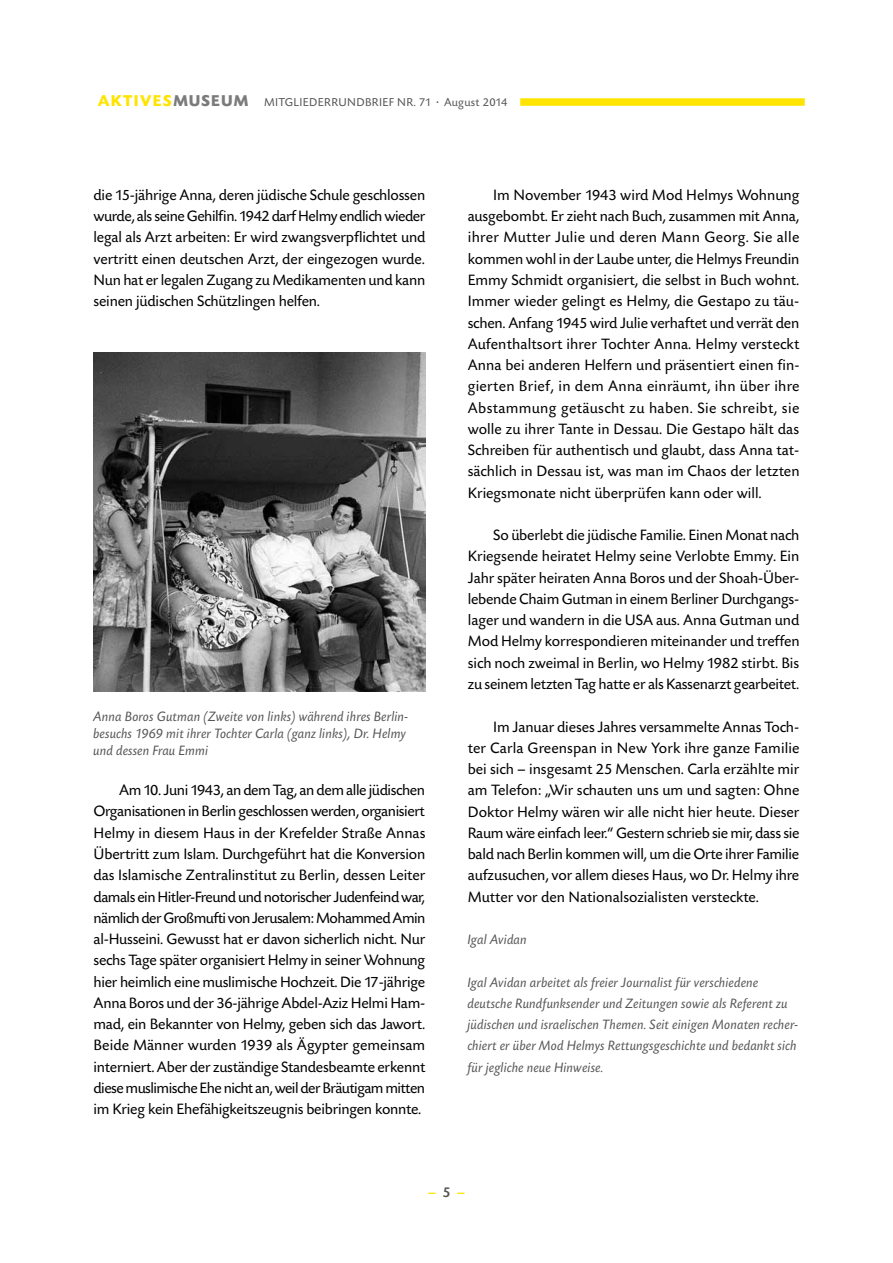
<style>
.page{position:relative;width:893px;height:1263px;background:#fff}
.page>*{position:absolute;margin:0;border:0;box-sizing:border-box;transform-origin:0 0}
.t1{font:15.75px/21.3px "Today SB";letter-spacing:-.01em;color:#000;text-align:justify}
.t2{font:500 15px "Today SB";color:#ffe400}
.t3{font:italic 14.25px/21.3px "Today SB";color:#565655}
.t4{font:12px "Today SB";letter-spacing:.025em;color:#565655}
.s1{font-weight:700;font-size:16.5px;color:#ffe400}
.s2{font-weight:700;font-size:16.5px;color:#7b7b7b}
.s3{color:#565655}
</style>
<div class="page">
<div style="left:520px;top:98px;width:285px;height:8px;background:#ffe400"></div>
<img style="left:94px;top:353px;width:331px;height:339px">
<p class="t4" style="left:98px;top:95px;width:411px"><span class="s1">AKTIVES</span><span class="s2">MUSEUM</span> MITGLIEDERRUNDBRIEF NR. 71 · August 2014</p>
<p class="t1" style="left:94px;top:185px;width:333px">die 15-jährige Anna, deren jüdische Schule geschlossen wurde, als seine Gehilfin. 1942 darf Helmy endlich wieder legal als Arzt arbeiten: Er wird zwangsverpflichtet und vertritt einen deutschen Arzt, der eingezogen wurde.<br>Nun hat er legalen Zugang zu Medikamenten und kann seinen jüdischen Schützlingen helfen.</p>
<p class="t3" style="left:94px;top:708px;width:317px;line-height:17.2px">Anna Boros Gutman (Zweite von links) während ihres Berlin&shy;besuchs 1969 mit ihrer Tochter Carla (ganz links), Dr. Helmy und dessen Frau Emmi</p>
<p class="t1" style="left:94px;top:780px;width:333px;text-indent:26px">Am 10. Juni 1943, an dem Tag, an dem alle jüdischen Organisationen in Berlin geschlossen werden, organisiert Helmy in diesem Haus in der Krefelder Straße Annas Übertritt zum Islam. Durchgeführt hat die Konversion das Islamische Zentralinstitut zu Berlin, dessen Leiter damals ein Hitler-Freund und notorischer Judenfeind war, nämlich der Großmufti von Jerusalem: Mohammed Amin al-Husseini. Gewusst hat er davon sicherlich nicht. Nur sechs Tage später organisiert Helmy in seiner Wohnung hier heimlich eine muslimische Hochzeit. Die 17-jährige Anna Boros und der 36-jährige Abdel-Aziz Helmi Ham&shy;mad, ein Bekannter von Helmy, geben sich das Jawort.<br>Beide Männer wurden 1939 als Ägypter gemeinsam interniert. Aber der zuständige Standesbeamte erkennt diese muslimische Ehe nicht an, weil der Bräutigam mitten im Krieg kein Ehefähigkeitszeugnis beibringen konnte.</p>
<p class="t1" style="left:468px;top:185px;width:333px;text-indent:26px">Im November 1943 wird Mod Helmys Wohnung ausgebombt. Er zieht nach Buch, zusammen mit Anna, ihrer Mutter Julie und deren Mann Georg. Sie alle kommen wohl in der Laube unter, die Helmys Freundin Emmy Schmidt organisiert, die selbst in Buch wohnt.<br>Immer wieder gelingt es Helmy, die Gestapo zu täu&shy;schen. Anfang 1945 wird Julie verhaftet und verrät den Aufenthaltsort ihrer Tochter Anna. Helmy versteckt Anna bei anderen Helfern und präsentiert einen fin&shy;gierten Brief, in dem Anna einräumt, ihn über ihre Abstammung getäuscht zu haben. Sie schreibt, sie wolle zu ihrer Tante in Dessau. Die Gestapo hält das Schreiben für authentisch und glaubt, dass Anna tat&shy;sächlich in Dessau ist, was man im Chaos der letzten Kriegsmonate nicht überprüfen kann oder will.</p>
<p class="t1" style="left:468px;top:525px;width:333px;text-indent:26px">So überlebt die jüdische Familie. Einen Monat nach Kriegsende heiratet Helmy seine Verlobte Emmy. Ein Jahr später heiraten Anna Boros und der Shoah-Über&shy;lebende Chaim Gutman in einem Berliner Durchgangs&shy;lager und wandern in die USA aus. Anna Gutman und Mod Helmy korrespondieren miteinander und treffen sich noch zweimal in Berlin, wo Helmy 1982 stirbt. Bis zu seinem letzten Tag hatte er als Kassenarzt gearbeitet.</p>
<p class="t1" style="left:468px;top:716px;width:333px;text-indent:26px">Im Januar dieses Jahres versammelte Annas Toch&shy;ter Carla Greenspan in New York ihre ganze Familie bei sich – insgesamt 25 Menschen. Carla erzählte mir am Telefon: „Wir schauten uns um und sagten: Ohne Doktor Helmy wären wir alle nicht hier heute. Dieser Raum wäre einfach leer.“ Gestern schrieb sie mir, dass sie bald nach Berlin kommen will, um die Orte ihrer Familie aufzusuchen, vor allem dieses Haus, wo Dr. Helmy ihre Mutter vor den Nationalsozialisten versteckte.</p>
<p class="t3" style="left:468px;top:929px;width:61px">Igal Avidan</p>
<p class="t3" style="left:468px;top:972px;width:332px">Igal Avidan arbeitet als freier Journalist für verschiedene deutsche Rundfunksender und Zeitungen sowie als Referent zu jüdischen und israelischen Themen. Seit einigen Monaten recher&shy;chiert er über Mod Helmys Rettungsgeschichte und bedankt sich für jegliche neue Hinweise.</p>
<p class="t2" style="left:428px;top:1184px;width:39px">– <span class="s3">5</span> –</p>
</div>
